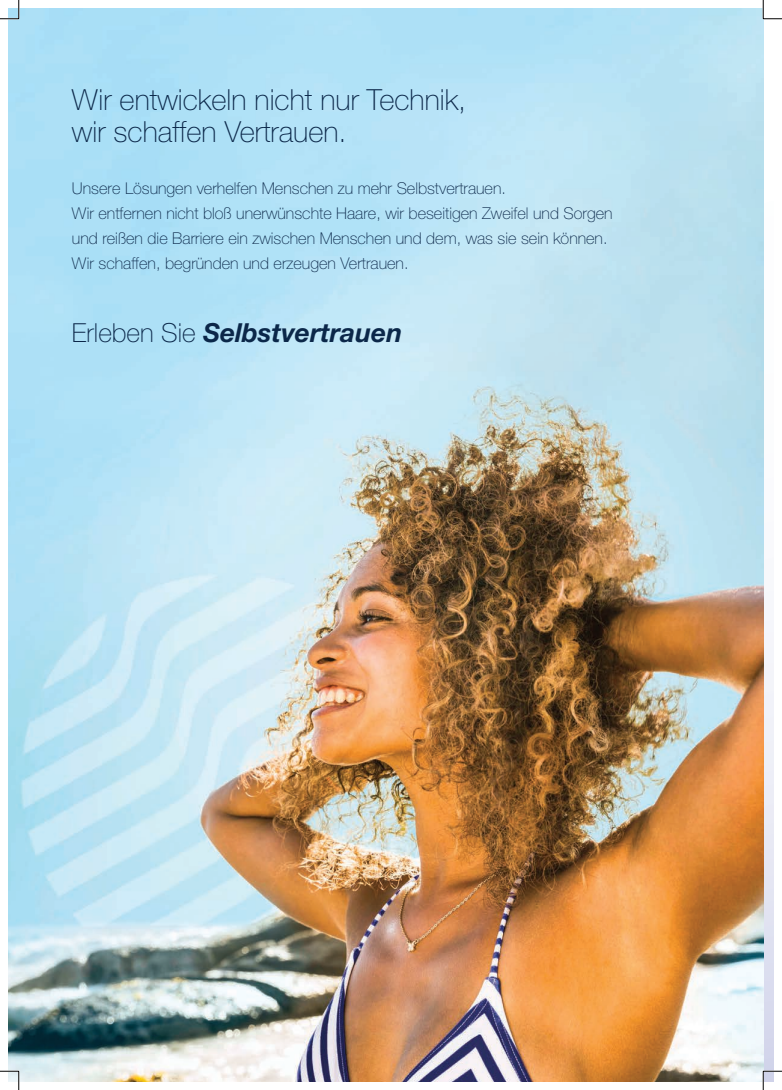
<style>
.page{position:relative;width:782px;height:1090px;background:#fff}
.page>*{position:absolute;margin:0;border:0;box-sizing:border-box;transform-origin:0 0}
.t1{font:100 29.12px/31.2px "Helvetica Neue LT Std";color:#0b2749}
.t2{font:italic 700 26.25px "Helvetica Neue LT Std";color:#0b2749}
.t3{font:100 16.25px/25px "Helvetica Neue LT Std";color:#0b2749}
.s1{font-weight:100;font-style:normal}
</style>
<div class="page">
<img style="left:8px;top:8px;width:765px;height:1074px">
<svg style="left:0;top:0;width:20px;height:20px"></svg>
<svg style="left:0;top:1070px;width:20px;height:20px"></svg>
<svg style="left:762px;top:0;width:20px;height:20px"></svg>
<svg style="left:762px;top:1070px;width:20px;height:20px"></svg>
<h1 class="t1" style="left:72px;top:84px;width:396px">Wir entwickeln nicht nur Technik, wir schaffen Vertrauen.</h1>
<p class="t3" style="left:72px;top:176px;width:542px">Unsere Lösungen verhelfen Menschen zu mehr Selbstvertrauen.<br>Wir entfernen nicht bloß unerwünschte Haare, wir beseitigen Zweifel und Sorgen und reißen die Barriere ein zwischen Menschen und dem, was sie sein können.<br>Wir schaffen, begründen und erzeugen Vertrauen.</p>
<h2 class="t2" style="left:72px;top:317px;width:332px"><span class="s1">Erleben Sie</span> Selbstvertrauen</h2>
</div>
